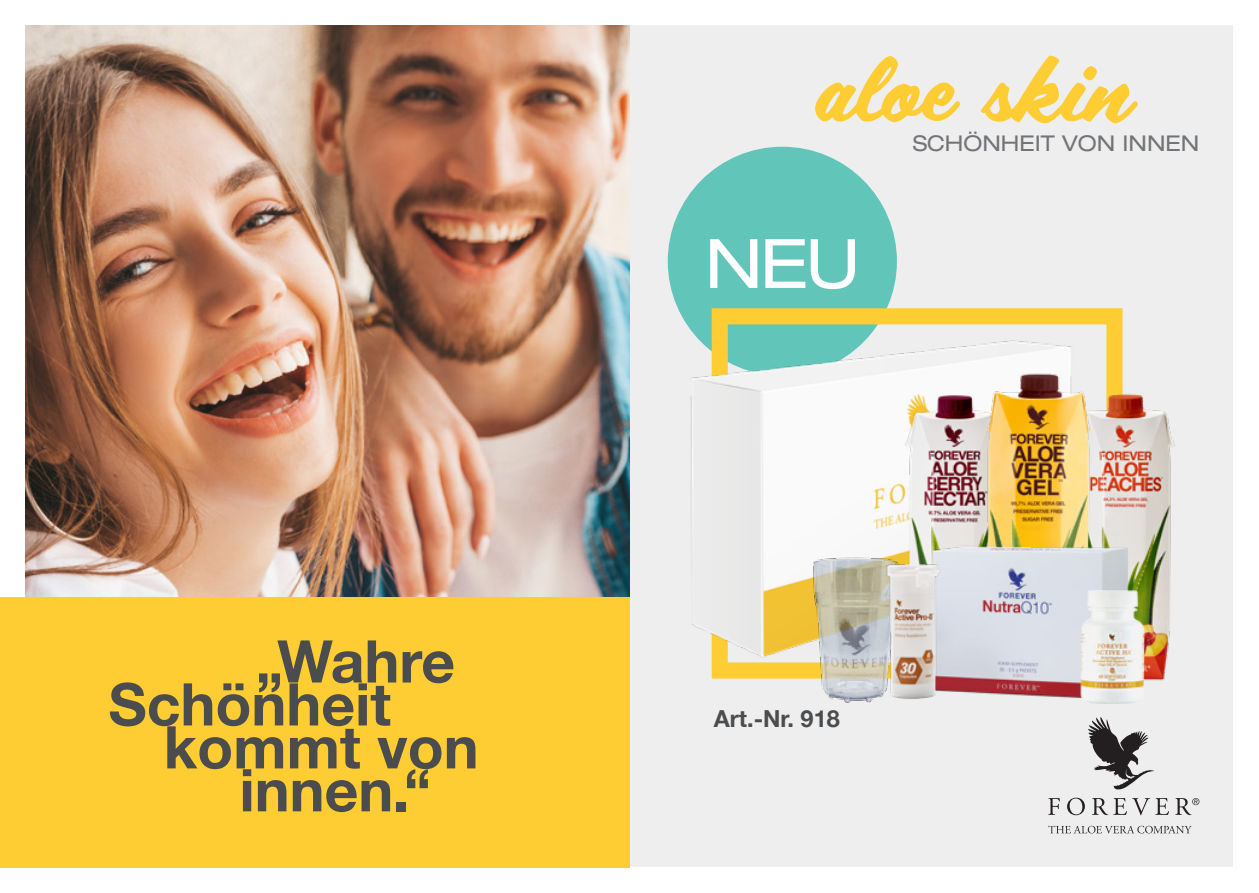
<style>
.page{position:relative;width:1259px;height:893px;background:#fff}
.page>*{position:absolute;margin:0;border:0;box-sizing:border-box;transform-origin:0 0}
.t1{font:97.8px "Scriptorama JF Tradeshow";color:#fecd33}
.t2{font:expanded 68.4px "Helvetica Neue";color:#fff}
.t3{font:700 58.8px/42.9px "Helvetica Neue";color:#4b4c4d}
.t4{font:700 23.4px "Helvetica Neue";color:#4b4c4d}
.t5{font:expanded 21.6px "Helvetica Neue LT Pro";color:#727477}
</style>
<div class="page">
<div style="left:26px;top:26px;width:1207px;height:841px;background:#eeeeef"></div>
<img style="left:26px;top:26px;width:603px;height:571px">
<div style="left:668px;top:147px;width:229px;height:229px;background:#61c5ba;border-radius:50%"></div>
<div style="left:711px;top:308px;width:411px;height:371px;border:16px solid #fecd33"></div>
<img style="left:684px;top:321px;width:401px;height:356px">
<img style="left:1095px;top:392px;width:79px;height:289px">
<img style="left:903px;top:392px;width:78px;height:168px">
<img style="left:981px;top:369px;width:114px;height:154px">
<img style="left:921px;top:523px;width:217px;height:175px">
<img style="left:1077px;top:583px;width:68px;height:121px">
<img style="left:805px;top:550px;width:101px;height:153px">
<img style="left:880px;top:560px;width:67px;height:141px">
<svg style="left:1088px;top:717px;width:66px;height:73px"></svg>
<svg style="left:1048px;top:798px;width:11px;height:17px"></svg>
<svg style="left:1067px;top:798px;width:18px;height:17px"></svg>
<svg style="left:1092px;top:798px;width:77px;height:17px"></svg>
<svg style="left:1175px;top:798px;width:24px;height:17px"></svg>
<svg style="left:1048px;top:826px;width:143px;height:7px"></svg>
<div style="left:0;top:597px;width:629px;height:270px;background:#fecd33"></div>
<p class="t3" style="left:108px;top:639px;width:348px;text-indent:147px">„Wahre<br>Schönheit</p>
<p class="t3" style="left:163px;top:725px;width:317px;text-align:center">kommt von innen.“</p>
<h1 class="t1" style="left:814px;top:16px;width:317px">aloe skin</h1>
<p class="t5" style="left:912px;top:131px;width:288px">SCHÖNHEIT VON INNEN</p>
<p class="t2" style="left:704px;top:222px;width:157px">NEU</p>
<p class="t4" style="left:713px;top:704px;width:128px">Art.-Nr. 918</p>
</div>
